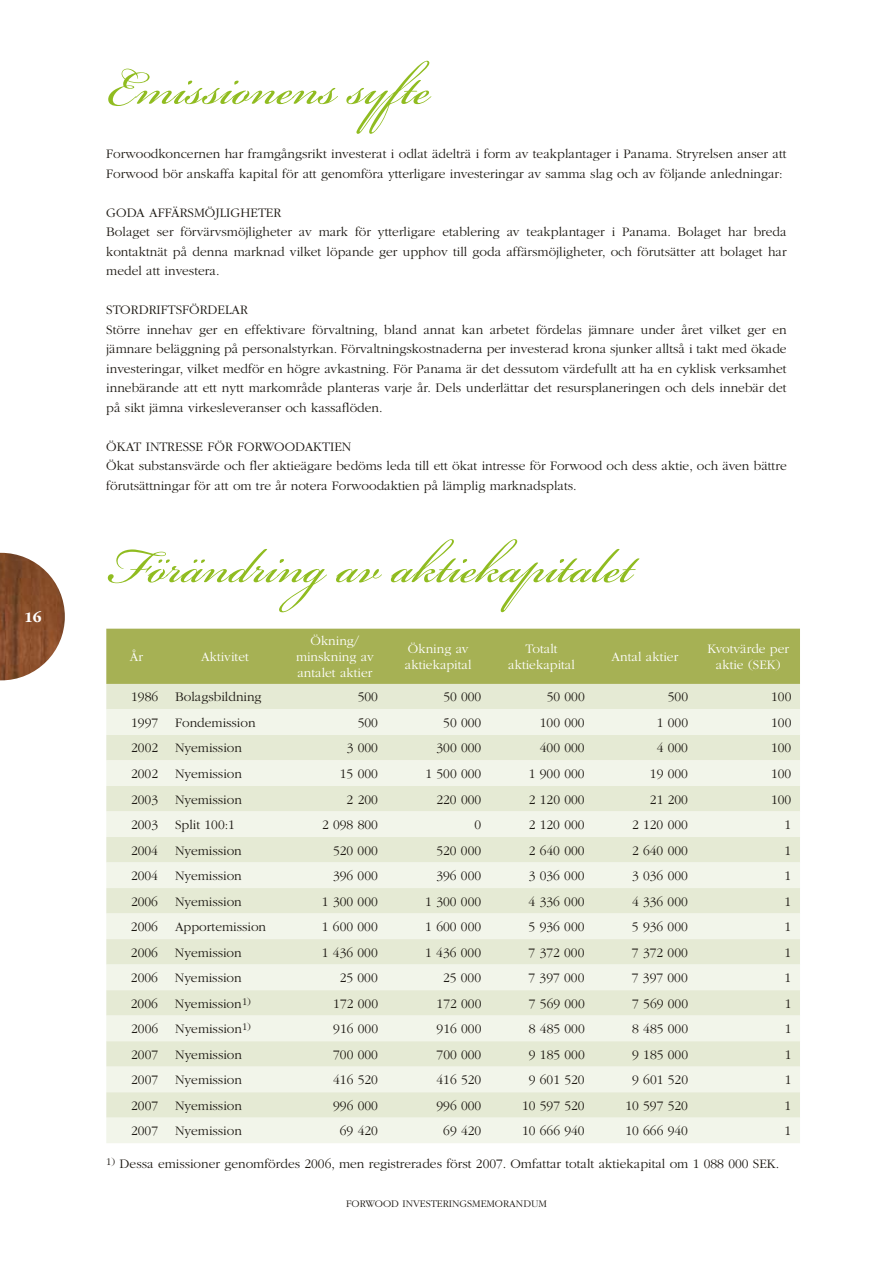
<style>
.page{position:relative;width:893px;height:1263px;background:#fff}
.page>*{position:absolute;margin:0;border:0;box-sizing:border-box;transform-origin:0 0}
.t1{font:75px "Bickham Script Pro";letter-spacing:-.005em;color:#90bc20}
.t2{font:700 15px "ITC Garamond Std";color:#fff}
.t3{font:300 13.5px/19.5px "ITC Garamond Std";color:#1b1711}
.t4{font:300 13.5px/16.2px "ITC Garamond Std";color:#fff;text-align:center}
.t5{font:300 10.5px "ITC Garamond Std";color:#1b1711}
</style>
<div class="page">
<img style="left:0;top:553px;width:65px;height:127px">
<div style="left:106px;top:629px;width:694px;height:55px;background:#a6b154"></div>
<div style="left:106px;top:684px;width:694px;height:25px;background:#e5ead4"></div>
<svg style="left:106px;top:709px;width:694px;height:434px;background:#ecefdf"></svg>
<p class="t2" style="left:24px;top:609px;width:19px">16</p>
<h1 class="t1" style="left:106px;top:34px;width:345px">Emissionens syfte</h1>
<p class="t3" style="left:106px;top:145px;width:682px">Forwoodkoncernen har framgångsrikt investerat i odlat ädelträ i form av teakplantager i Panama. Stryrelsen anser att<br>Forwood bör anskaffa kapital för att genomföra ytterligare investeringar av samma slag och av följande anledningar:</p>
<p class="t3" style="left:106px;top:203px;width:682px">GODA AFFÄRSMÖJLIGHETER<br>Bolaget ser förvärvsmöjligheter av mark för ytterligare etablering av teakplantager i Panama. Bolaget har breda kontaktnät på denna marknad vilket löpande ger upphov till goda affärsmöjligheter, och förutsätter att bolaget har medel att investera.</p>
<p class="t3" style="left:106px;top:300px;width:682px">STORDRIFTSFÖRDELAR<br>Större innehav ger en effektivare förvaltning, bland annat kan arbetet fördelas jämnare under året vilket ger en jämnare beläggning på personalstyrkan. Förvaltningskostnaderna per investerad krona sjunker alltså i takt med ökade investeringar, vilket medför en högre avkastning. För Panama är det dessutom värdefullt att ha en cyklisk verksamhet innebärande att ett nytt markområde planteras varje år. Dels underlättar det resursplaneringen och dels innebär det på sikt jämna virkesleveranser och kassaflöden.</p>
<p class="t3" style="left:106px;top:437px;width:682px">ÖKAT INTRESSE FÖR FORWOODAKTIEN<br>Ökat substansvärde och fler aktieägare bedöms leda till ett ökat intresse för Forwood och dess aktie, och även bättre förutsättningar för att om tre år notera Forwoodaktien på lämplig marknadsplats.</p>
<h1 class="t1" style="left:106px;top:512px;width:528px">Förändring av aktiekapitalet</h1>
<p class="t4" style="left:130px;top:649px;width:15px">År</p>
<p class="t4" style="left:201px;top:649px;width:49px">Aktivitet</p>
<p class="t4" style="left:296px;top:633px;width:79px">Ökning/ minskning av antalet aktier</p>
<p class="t4" style="left:405px;top:641px;width:68px;text-align:left">Ökning av aktiekapital</p>
<p class="t4" style="left:508px;top:641px;width:68px">Totalt aktiekapital</p>
<p class="t4" style="left:612px;top:649px;width:68px">Antal aktier</p>
<p class="t4" style="left:707px;top:641px;width:83px">Kvotvärde per aktie (SEK)</p>
<p class="t3" style="left:131px;top:688px;width:28px">1986</p>
<p class="t3" style="left:175px;top:688px;width:88px">Bolagsbildning</p>
<p class="t3" style="left:358px;top:688px;width:22px">500</p>
<p class="t3" style="left:443px;top:688px;width:40px">50 000</p>
<p class="t3" style="left:547px;top:688px;width:40px">50 000</p>
<p class="t3" style="left:668px;top:688px;width:22px">500</p>
<p class="t3" style="left:771px;top:688px;width:22px">100</p>
<p class="t3" style="left:131px;top:713px;width:28px">1997</p>
<p class="t3" style="left:175px;top:713px;width:82px">Fondemission</p>
<p class="t3" style="left:358px;top:713px;width:22px">500</p>
<p class="t3" style="left:443px;top:713px;width:40px">50 000</p>
<p class="t3" style="left:540px;top:713px;width:46px">100 000</p>
<p class="t3" style="left:657px;top:713px;width:33px">1 000</p>
<p class="t3" style="left:771px;top:713px;width:22px">100</p>
<p class="t3" style="left:131px;top:739px;width:28px">2002</p>
<p class="t3" style="left:175px;top:739px;width:68px">Nyemission</p>
<p class="t3" style="left:347px;top:739px;width:33px">3 000</p>
<p class="t3" style="left:436px;top:739px;width:46px">300 000</p>
<p class="t3" style="left:540px;top:739px;width:46px">400 000</p>
<p class="t3" style="left:657px;top:739px;width:33px">4 000</p>
<p class="t3" style="left:771px;top:739px;width:22px">100</p>
<p class="t3" style="left:131px;top:764px;width:28px">2002</p>
<p class="t3" style="left:175px;top:764px;width:68px">Nyemission</p>
<p class="t3" style="left:340px;top:764px;width:40px">15 000</p>
<p class="t3" style="left:425px;top:764px;width:57px">1 500 000</p>
<p class="t3" style="left:529px;top:764px;width:57px">1 900 000</p>
<p class="t3" style="left:650px;top:764px;width:40px">19 000</p>
<p class="t3" style="left:771px;top:764px;width:22px">100</p>
<p class="t3" style="left:131px;top:790px;width:28px">2003</p>
<p class="t3" style="left:175px;top:790px;width:68px">Nyemission</p>
<p class="t3" style="left:347px;top:790px;width:33px">2 200</p>
<p class="t3" style="left:436px;top:790px;width:46px">220 000</p>
<p class="t3" style="left:529px;top:790px;width:57px">2 120 000</p>
<p class="t3" style="left:650px;top:790px;width:40px">21 200</p>
<p class="t3" style="left:771px;top:790px;width:22px">100</p>
<p class="t3" style="left:131px;top:815px;width:28px">2003</p>
<p class="t3" style="left:175px;top:815px;width:61px">Split 100:1</p>
<p class="t3" style="left:322px;top:815px;width:57px">2 098 800</p>
<p class="t3" style="left:474px;top:815px;width:8px">0</p>
<p class="t3" style="left:529px;top:815px;width:57px">2 120 000</p>
<p class="t3" style="left:632px;top:815px;width:57px">2 120 000</p>
<p class="t3" style="left:785px;top:815px;width:8px">1</p>
<p class="t3" style="left:131px;top:841px;width:28px">2004</p>
<p class="t3" style="left:175px;top:841px;width:68px">Nyemission</p>
<p class="t3" style="left:333px;top:841px;width:46px">520 000</p>
<p class="t3" style="left:436px;top:841px;width:46px">520 000</p>
<p class="t3" style="left:529px;top:841px;width:57px">2 640 000</p>
<p class="t3" style="left:632px;top:841px;width:57px">2 640 000</p>
<p class="t3" style="left:784px;top:841px;width:8px">1</p>
<p class="t3" style="left:131px;top:866px;width:28px">2004</p>
<p class="t3" style="left:175px;top:866px;width:68px">Nyemission</p>
<p class="t3" style="left:333px;top:866px;width:46px">396 000</p>
<p class="t3" style="left:436px;top:866px;width:46px">396 000</p>
<p class="t3" style="left:529px;top:866px;width:57px">3 036 000</p>
<p class="t3" style="left:632px;top:866px;width:57px">3 036 000</p>
<p class="t3" style="left:784px;top:866px;width:8px">1</p>
<p class="t3" style="left:131px;top:892px;width:28px">2006</p>
<p class="t3" style="left:175px;top:892px;width:68px">Nyemission</p>
<p class="t3" style="left:322px;top:892px;width:57px">1 300 000</p>
<p class="t3" style="left:425px;top:892px;width:57px">1 300 000</p>
<p class="t3" style="left:529px;top:892px;width:57px">4 336 000</p>
<p class="t3" style="left:632px;top:892px;width:57px">4 336 000</p>
<p class="t3" style="left:784px;top:892px;width:8px">1</p>
<p class="t3" style="left:131px;top:917px;width:28px">2006</p>
<p class="t3" style="left:175px;top:917px;width:93px">Apportemission</p>
<p class="t3" style="left:322px;top:917px;width:57px">1 600 000</p>
<p class="t3" style="left:425px;top:917px;width:57px">1 600 000</p>
<p class="t3" style="left:529px;top:917px;width:57px">5 936 000</p>
<p class="t3" style="left:632px;top:917px;width:57px">5 936 000</p>
<p class="t3" style="left:784px;top:917px;width:8px">1</p>
<p class="t3" style="left:131px;top:943px;width:28px">2006</p>
<p class="t3" style="left:175px;top:943px;width:68px">Nyemission</p>
<p class="t3" style="left:322px;top:943px;width:57px">1 436 000</p>
<p class="t3" style="left:425px;top:943px;width:57px">1 436 000</p>
<p class="t3" style="left:529px;top:943px;width:57px">7 372 000</p>
<p class="t3" style="left:632px;top:943px;width:57px">7 372 000</p>
<p class="t3" style="left:784px;top:943px;width:8px">1</p>
<p class="t3" style="left:131px;top:968px;width:28px">2006</p>
<p class="t3" style="left:175px;top:968px;width:68px">Nyemission</p>
<p class="t3" style="left:340px;top:968px;width:40px">25 000</p>
<p class="t3" style="left:443px;top:968px;width:40px">25 000</p>
<p class="t3" style="left:529px;top:968px;width:57px">7 397 000</p>
<p class="t3" style="left:632px;top:968px;width:57px">7 397 000</p>
<p class="t3" style="left:784px;top:968px;width:8px">1</p>
<p class="t3" style="left:131px;top:994px;width:28px">2006</p>
<p class="t3" style="left:175px;top:994px;width:78px">Nyemission<sup>1)</sup></p>
<p class="t3" style="left:333px;top:994px;width:46px">172 000</p>
<p class="t3" style="left:437px;top:994px;width:46px">172 000</p>
<p class="t3" style="left:529px;top:994px;width:57px">7 569 000</p>
<p class="t3" style="left:632px;top:994px;width:57px">7 569 000</p>
<p class="t3" style="left:785px;top:994px;width:8px">1</p>
<p class="t3" style="left:131px;top:1019px;width:28px">2006</p>
<p class="t3" style="left:175px;top:1019px;width:77px">Nyemission<sup>1)</sup></p>
<p class="t3" style="left:333px;top:1019px;width:46px">916 000</p>
<p class="t3" style="left:437px;top:1019px;width:46px">916 000</p>
<p class="t3" style="left:529px;top:1019px;width:57px">8 485 000</p>
<p class="t3" style="left:632px;top:1019px;width:57px">8 485 000</p>
<p class="t3" style="left:785px;top:1019px;width:8px">1</p>
<p class="t3" style="left:131px;top:1045px;width:28px">2007</p>
<p class="t3" style="left:175px;top:1045px;width:68px">Nyemission</p>
<p class="t3" style="left:333px;top:1045px;width:46px">700 000</p>
<p class="t3" style="left:437px;top:1045px;width:46px">700 000</p>
<p class="t3" style="left:529px;top:1045px;width:57px">9 185 000</p>
<p class="t3" style="left:632px;top:1045px;width:57px">9 185 000</p>
<p class="t3" style="left:785px;top:1045px;width:8px">1</p>
<p class="t3" style="left:131px;top:1070px;width:28px">2007</p>
<p class="t3" style="left:175px;top:1070px;width:68px">Nyemission</p>
<p class="t3" style="left:333px;top:1070px;width:46px">416 520</p>
<p class="t3" style="left:437px;top:1070px;width:46px">416 520</p>
<p class="t3" style="left:529px;top:1070px;width:57px">9 601 520</p>
<p class="t3" style="left:632px;top:1070px;width:57px">9 601 520</p>
<p class="t3" style="left:785px;top:1070px;width:8px">1</p>
<p class="t3" style="left:131px;top:1096px;width:28px">2007</p>
<p class="t3" style="left:175px;top:1096px;width:68px">Nyemission</p>
<p class="t3" style="left:333px;top:1096px;width:46px">996 000</p>
<p class="t3" style="left:436px;top:1096px;width:46px">996 000</p>
<p class="t3" style="left:522px;top:1096px;width:64px">10 597 520</p>
<p class="t3" style="left:625px;top:1096px;width:64px">10 597 520</p>
<p class="t3" style="left:785px;top:1096px;width:8px">1</p>
<p class="t3" style="left:131px;top:1121px;width:28px">2007</p>
<p class="t3" style="left:175px;top:1121px;width:68px">Nyemission</p>
<p class="t3" style="left:340px;top:1121px;width:40px">69 420</p>
<p class="t3" style="left:443px;top:1121px;width:40px">69 420</p>
<p class="t3" style="left:522px;top:1121px;width:64px">10 666 940</p>
<p class="t3" style="left:625px;top:1121px;width:64px">10 666 940</p>
<p class="t3" style="left:785px;top:1121px;width:8px">1</p>
<p class="t3" style="left:106px;top:1154px;width:675px"><sup>1)</sup> Dessa emissioner genomfördes 2006, men registrerades först 2007. Omfattar totalt aktiekapital om 1 088 000 SEK.</p>
<p class="t5" style="left:346px;top:1198px;width:202px">FORWOOD INVESTERINGSMEMORANDUM</p>
</div>
